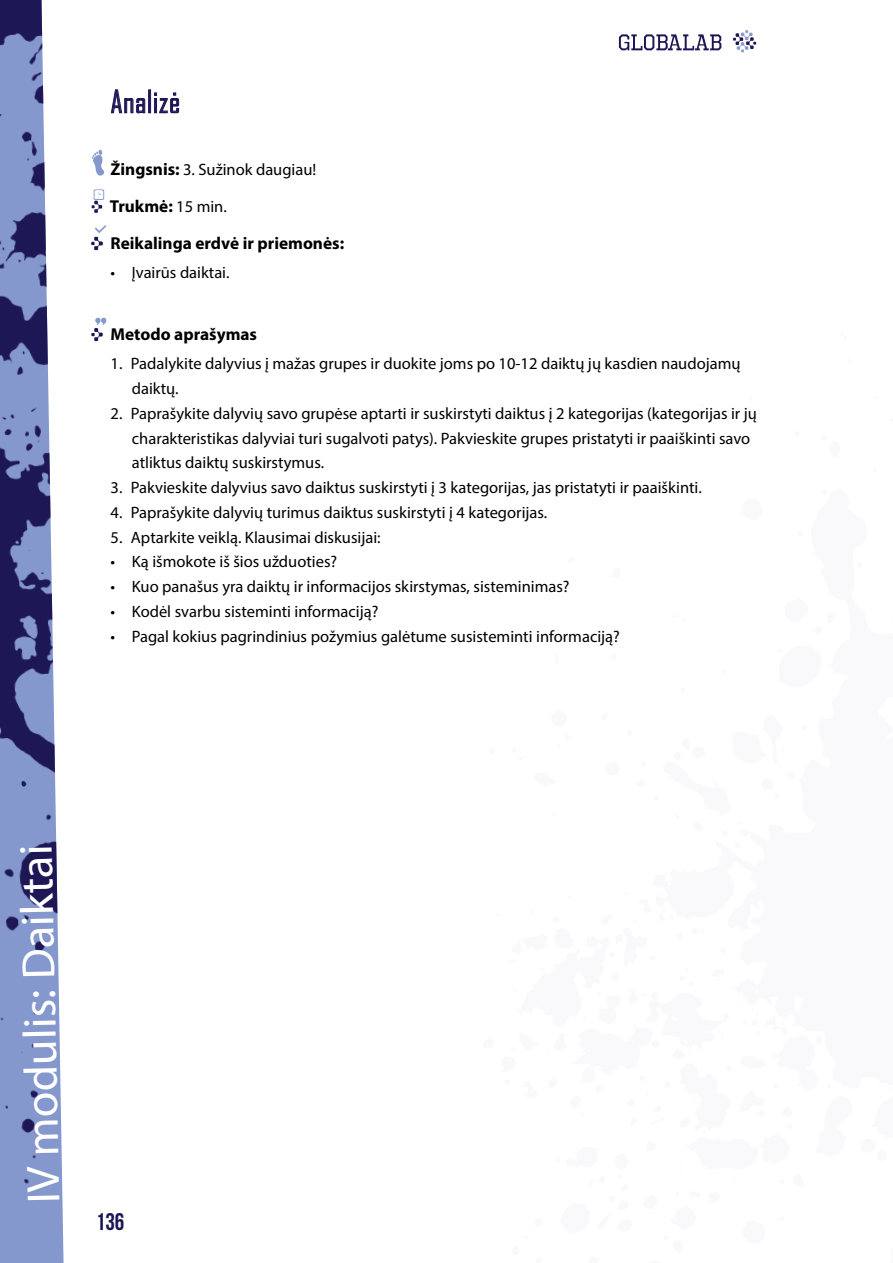
<style>
.page{position:relative;width:893px;height:1263px;background:#fff}
.page>*{position:absolute;margin:0;border:0;box-sizing:border-box;transform-origin:0 0}
.t1{font:46.65px "Myriad Pro";color:#fff}
.t2{font:30px "Agency FB";letter-spacing:.02em;color:#1d1655}
.t3{font:24px "Bebas Neue";color:#1d1655}
.t4{font:700 17.25px/37.2px "Myriad Pro";color:#000}
.t5{font:16.5px/24.8px "Myriad Pro";color:#000}
.s1{font-weight:700;font-size:17.25px}
.s2{font-weight:400;font-size:16.5px}
</style>
<div class="page">
<svg style="left:619px;top:34px;width:102px;height:16px"></svg>
<svg style="left:733px;top:30px;width:23px;height:22px"></svg>
<svg style="left:0;top:0;width:64px;height:1263px;fill:#8498ce"></svg>
<svg style="left:111px;top:89px;width:35px;height:25px"></svg>
<div style="left:148px;top:89px;width:3px;height:24px;border:1px solid #1d1655"></div>
<svg style="left:154px;top:92px;width:26px;height:22px"></svg>
<svg style="left:92px;top:149px;width:13px;height:27px"></svg>
<svg style="left:92px;top:189px;width:12px;height:24px"></svg>
<svg style="left:91px;top:225px;width:15px;height:25px"></svg>
<svg style="left:91px;top:317px;width:16px;height:24px"></svg>
<h2 class="t2" style="left:111px;top:85px;width:71px">Analizė</h2>
<p class="t5" style="left:111px;top:157px;width:207px"><span class="s1">Žingsnis:</span> 3. Sužinok daugiau!</p>
<p class="t4" style="left:110px;top:187px;width:236px">Trukmė: <span class="s2">15 min.<br></span>Reikalinga erdvė ir priemonės:</p>
<p class="t5" style="left:111px;top:260px;width:120px">• Įvairūs daiktai.</p>
<p class="t4" style="left:111px;top:315px;width:148px">Metodo aprašymas</p>
<p class="t5" style="left:132px;top:351px;width:610px;text-indent:-21px">1. Padalykite dalyvius į mažas grupes ir duokite joms po 10-12 daiktų jų kasdien naudojamų daiktų.</p>
<p class="t5" style="left:132px;top:401px;width:626px;text-indent:-21px">2. Paprašykite dalyvių savo grupėse aptarti ir suskirstyti daiktus į 2 kategorijas (kategorijas ir jų charakteristikas dalyviai turi sugalvoti patys). Pakvieskite grupes pristatyti ir paaiškinti savo atliktus daiktų suskirstymus.</p>
<p class="t5" style="left:111px;top:475px;width:593px">3. Pakvieskite dalyvius savo daiktus suskirstyti į 3 kategorijas, jas pristatyti ir paaiškinti.</p>
<p class="t5" style="left:111px;top:500px;width:438px">4. Paprašykite dalyvių turimus daiktus suskirstyti į 4 kategorijas.</p>
<p class="t5" style="left:111px;top:524px;width:272px">5. Aptarkite veiklą. Klausimai diskusijai:</p>
<p class="t5" style="left:111px;top:549px;width:228px">• Ką išmokote iš šios užduoties?</p>
<p class="t5" style="left:111px;top:574px;width:461px">• Kuo panašus yra daiktų ir informacijos skirstymas, sisteminimas?</p>
<p class="t5" style="left:111px;top:599px;width:269px">• Kodėl svarbu sisteminti informaciją?</p>
<p class="t5" style="left:111px;top:623px;width:511px">• Pagal kokius pagrindinius požymius galėtume susisteminti informaciją?</p>
<h1 class="t1" style="left:14px;top:1203px;width:360px;rotate:-91deg">IV modulis: Daiktai</h1>
<h3 class="t3" style="left:96px;top:1208px;width:30px">136</h3>
</div>
